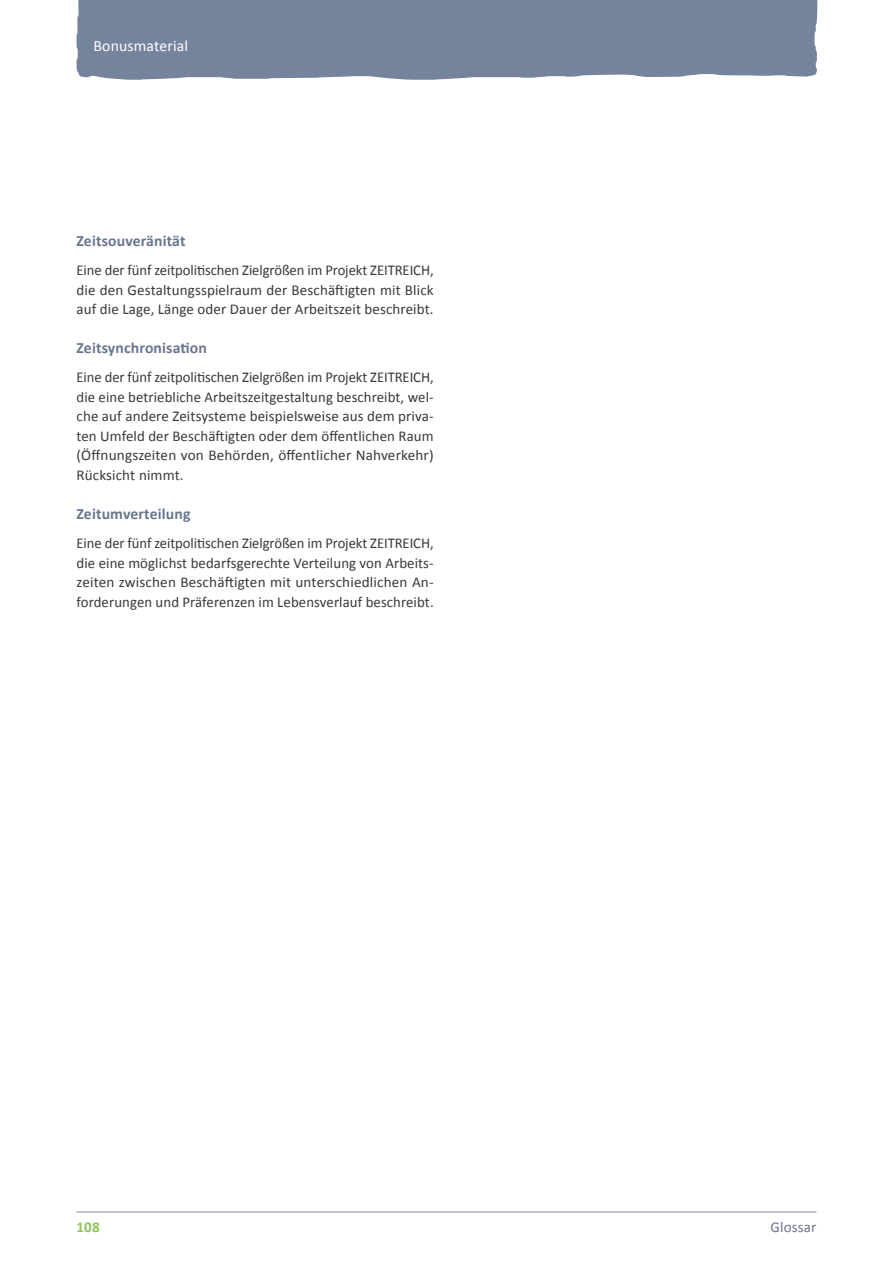
<style>
.page{position:relative;width:893px;height:1263px;background:#fff}
.page>*{position:absolute;margin:0;border:0;box-sizing:border-box;transform-origin:0 0}
.t1{font:700 15.75px "Calibri";letter-spacing:.01em;color:#697690}
.t2{font:15.75px "Calibri";letter-spacing:.01em;color:#fff}
.t3{font:15px/19.5px "Calibri";letter-spacing:.01em;color:#393939;text-align:justify}
.t4{font:15px "Calibri";letter-spacing:.01em;color:#697690}
.t5{font:700 15px "Calibri";color:#92c25b}
.s1{color:#fff}
</style>
<div class="page">
<hr style="left:77px;top:1211px;width:739px;height:1px;background:#76839d">
<div style="left:77px;top:0;width:741px;height:80px;background:#76839d"></div>
<p class="t2" style="left:94px;top:36px;width:96px">Bonusmaterial</p>
<p class="t1" style="left:77px;top:231px;width:110px">Zeitsouveränität</p>
<p class="t3" style="left:77px;top:260px;width:359px">Eine der fünf zeitpolitischen Zielgrößen im Projekt ZEITREICH, die den Gestaltungsspielraum der Beschäftigten mit Blick auf die Lage, Länge oder Dauer der Arbeitszeit beschreibt.</p>
<p class="t1" style="left:77px;top:338px;width:132px">Zeitsynchronisation</p>
<p class="t3" style="left:77px;top:368px;width:359px">Eine der fünf zeitpolitischen Zielgrößen im Projekt ZEITREICH, die eine betriebliche Arbeitszeitgestaltung beschreibt, wel&shy;che auf andere Zeitsysteme beispielsweise aus dem priva&shy;ten Umfeld der Beschäftigten oder dem öffentlichen Raum (Öffnungszeiten von Behörden, öffentlicher Nahverkehr)<br>Rücksicht nimmt.</p>
<p class="t1" style="left:77px;top:504px;width:115px">Zeitumverteilung</p>
<p class="t3" style="left:77px;top:533px;width:359px">Eine der fünf zeitpolitischen Zielgrößen im Projekt ZEITREICH, die eine möglichst bedarfsgerechte Verteilung von Arbeits&shy;zeiten zwischen Beschäftigten mit unterschiedlichen An&shy;forderungen und Präferenzen im Lebensverlauf beschreibt.</p>
<p class="t5" style="left:77px;top:1217px;width:25px">108</p>
<p class="t4" style="left:742px;top:1217px;width:76px"><span class="s1">Text</span> Glossar</p>
</div>
